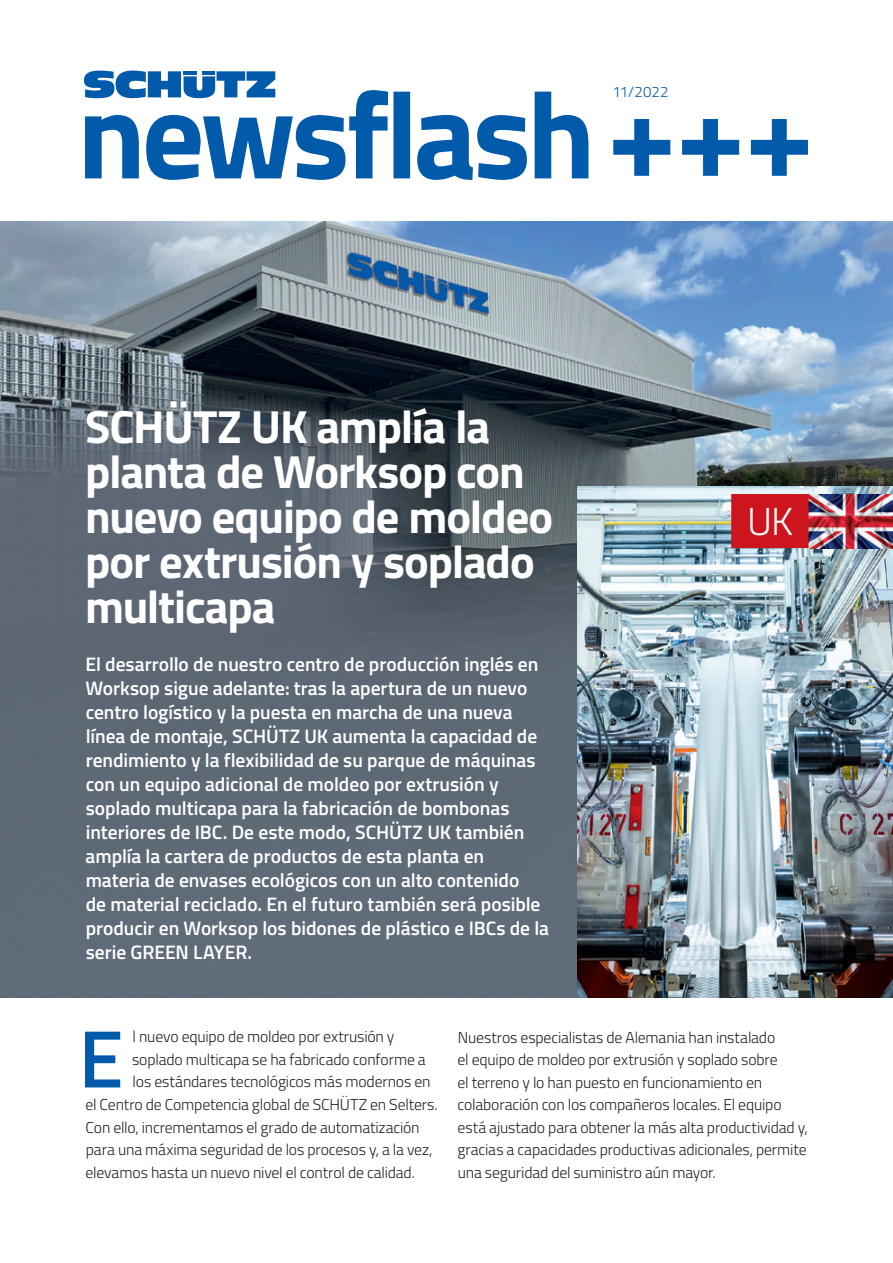
<style>
.page{position:relative;width:893px;height:1263px;background:#fff}
.page>*{position:absolute;margin:0;border:0;box-sizing:border-box;transform-origin:0 0}
.t1{font:600 81.45px "Cairo";color:#015aaa}
.t2{font:700 46.5px/45px "Cairo";letter-spacing:-.025em;color:#fff}
.t3{font:300 39px "Cairo";color:#fff}
.t4{font:600 19.5px/24px "Cairo";letter-spacing:-.005em;color:#fff}
.t5{font:300 15.75px/22.5px "Cairo";letter-spacing:-.01em;color:#231f20}
.t6{font:300 15px "Cairo";letter-spacing:.01em;color:#015aaa}
</style>
<div class="page">
<img style="left:0;top:221px;width:893px;height:776px">
<img style="left:578px;top:487px;width:315px;height:510px">
<img style="left:808px;top:494px;width:85px;height:54px">
<div style="left:731px;top:494px;width:77px;height:54px;background:#cd151d"></div>
<svg style="left:0;top:361px;width:463px;height:404px;fill:#5d6774"></svg>
<svg style="left:84px;top:71px;width:191px;height:19px"></svg>
<hr style="left:184px;top:71px;width:13px;height:4px;background:#015aaa">
<hr style="left:202px;top:71px;width:13px;height:4px;background:#015aaa">
<svg style="left:85px;top:90px;width:723px;height:90px"></svg>
<p class="t6" style="left:612px;top:81px;width:58px">11/2022</p>
<h2 class="t2" style="left:85px;top:404px;width:470px">SCHÜTZ UK amplía la planta de Worksop con nuevo equipo de moldeo por extrusión y soplado multicapa</h2>
<p class="t4" style="left:85px;top:652px;width:465px">El desarrollo de nuestro centro de producción inglés en Worksop sigue adelante: tras la apertura de un nuevo centro logístico y la puesta en marcha de una nueva línea de montaje, SCHÜTZ UK aumenta la capacidad de rendimiento y la flexibilidad de su parque de máquinas con un equipo adicional de moldeo por extrusión y soplado multicapa para la fabricación de bombonas interiores de IBC. De este modo, SCHÜTZ UK también amplía la cartera de productos de esta planta en materia de envases ecológicos con un alto contenido<br>de material reciclado. En el futuro también será posible producir en Worksop los bidones de plástico e IBCs de la serie GREEN LAYER.</p>
<h3 class="t3" style="left:747px;top:493px;width:47px">UK</h3>
<h1 class="t1" style="left:79px;top:998px;width:47px">E</h1>
<p class="t5" style="left:133px;top:1026px;width:263px">l nuevo equipo de moldeo por extrusión y</p>
<p class="t5" style="left:132px;top:1048px;width:295px">soplado multicapa se ha fabricado conforme a</p>
<p class="t5" style="left:133px;top:1071px;width:299px">los estándares tecnológicos más modernos en</p>
<p class="t5" style="left:85px;top:1093px;width:354px">el Centro de Competencia global de SCHÜTZ en Selters.</p>
<p class="t5" style="left:86px;top:1116px;width:336px">Con ello, incrementamos el grado de automatización</p>
<p class="t5" style="left:86px;top:1138px;width:348px">para una máxima seguridad de los procesos y, a la vez,</p>
<p class="t5" style="left:85px;top:1161px;width:331px">elevamos hasta un nuevo nivel el control de calidad.</p>
<p class="t5" style="left:458px;top:1026px;width:352px">Nuestros especialistas de Alemania han instalado<br>el equipo de moldeo por extrusión y soplado sobre<br>el terreno y lo han puesto en funcionamiento en colaboración con los compañeros locales. El equipo está ajustado para obtener la más alta productividad y, gracias a capacidades productivas adicionales, permite una seguridad del suministro aún mayor.</p>
</div>
